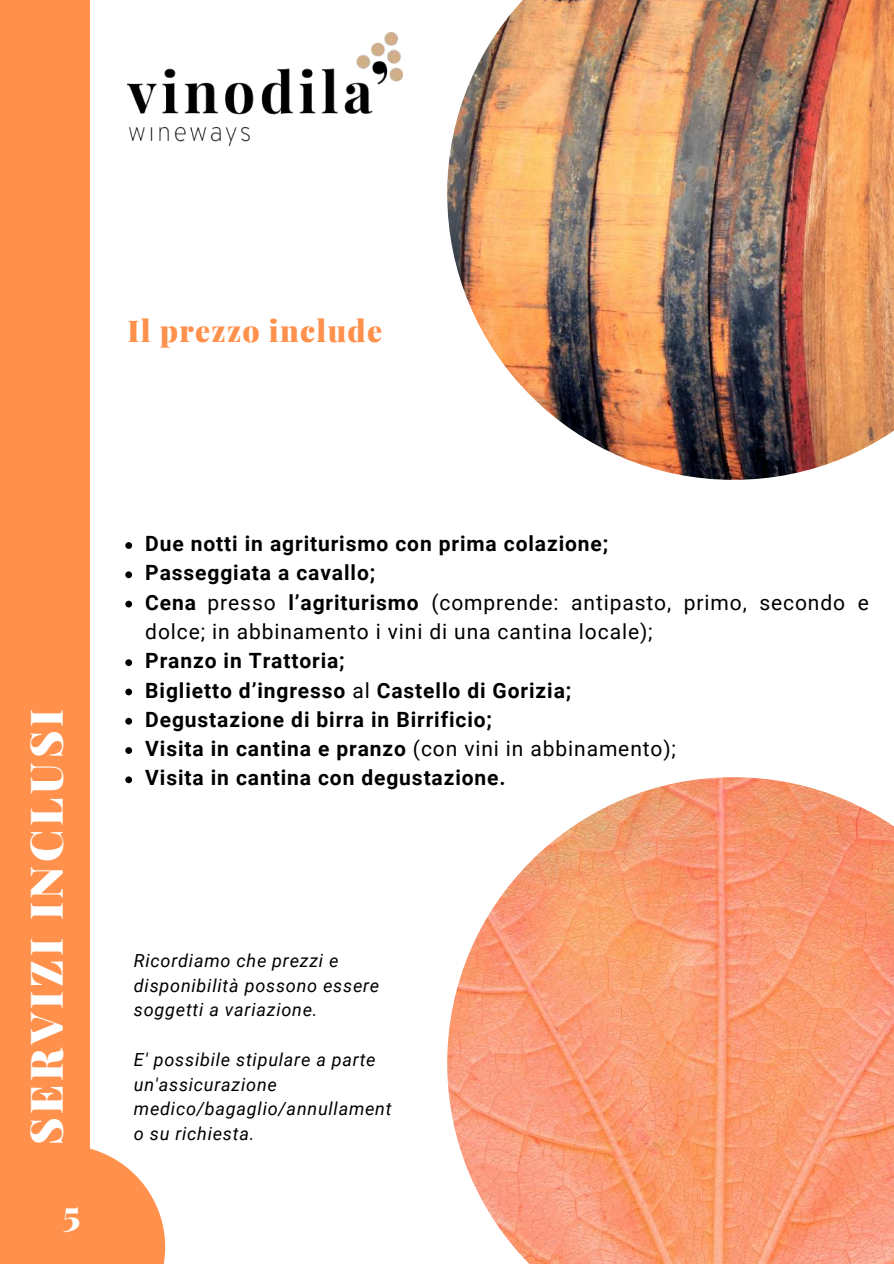
<style>
.page{position:relative;width:894px;height:1264px;background:#fff}
.page>*{position:absolute;margin:0;border:0;box-sizing:border-box;transform-origin:0 0}
.t1{font:900 45px "Playfair Display";letter-spacing:.085em;color:#fff}
.t2{font:900 36px "Playfair Display";color:#fff}
.t3{font:900 30px "Playfair Display";letter-spacing:.04em;color:#ff914d}
.t4{font:700 21px/29.2px "Roboto";letter-spacing:.04em;color:#000}
.t5{font:21px/29.2px "Roboto";letter-spacing:.045em;color:#000}
.t6{font:italic 18px/24.8px "Roboto";letter-spacing:.04em;color:#000}
.s1{font-weight:700}
.s2{font-weight:400}
</style>
<div class="page">
<div style="left:0;top:0;width:89px;height:1263px;background:#ff914d"></div>
<svg style="left:89px;top:1144px;width:76px;height:119px"></svg>
<img style="left:447px;top:0;width:446px;height:480px">
<svg style="left:125px;top:542px;width:7px;height:7px"></svg>
<svg style="left:125px;top:571px;width:7px;height:7px"></svg>
<svg style="left:125px;top:600px;width:7px;height:7px"></svg>
<svg style="left:125px;top:659px;width:7px;height:7px"></svg>
<svg style="left:125px;top:688px;width:7px;height:7px"></svg>
<svg style="left:125px;top:718px;width:7px;height:6px"></svg>
<svg style="left:125px;top:747px;width:7px;height:7px"></svg>
<svg style="left:125px;top:776px;width:7px;height:7px"></svg>
<img style="left:447px;top:777px;width:446px;height:486px">
<img style="left:127px;top:33px;width:275px;height:113px">
<h3 class="t3" style="left:127px;top:309px;width:256px">Il prezzo include</h3>
<h1 class="t1" style="left:14px;top:1145px;width:438px;rotate:-90deg">SERVIZI INCLUSI</h1>
<h2 class="t2" style="left:63px;top:1188px;width:19px">5</h2>
<p class="t5" style="left:145px;top:529px;width:725px"><span class="s1">Due notti in agriturismo con prima colazione;<br>Passeggiata a cavallo;<br>Cena</span> presso <span class="s1">l’agriturismo</span> (comprende: antipasto, primo, secondo e dolce; in abbinamento i vini di una cantina locale);</p>
<p class="t4" style="left:145px;top:646px;width:532px">Pranzo in Trattoria;<br>Biglietto d’ingresso <span class="s2">al</span> Castello di Gorizia; Degustazione di birra in Birrificio;<br>Visita in cantina e pranzo <span class="s2">(con vini in abbinamento); </span>Visita in cantina con degustazione.</p>
<p class="t6" style="left:134px;top:948px;width:247px">Ricordiamo che prezzi e disponibilità possono essere soggetti a variazione.</p>
<p class="t6" style="left:134px;top:1047px;width:259px">E' possibile stipulare a parte un'assicurazione medico/bagaglio/annullament o su richiesta.</p>
</div>
